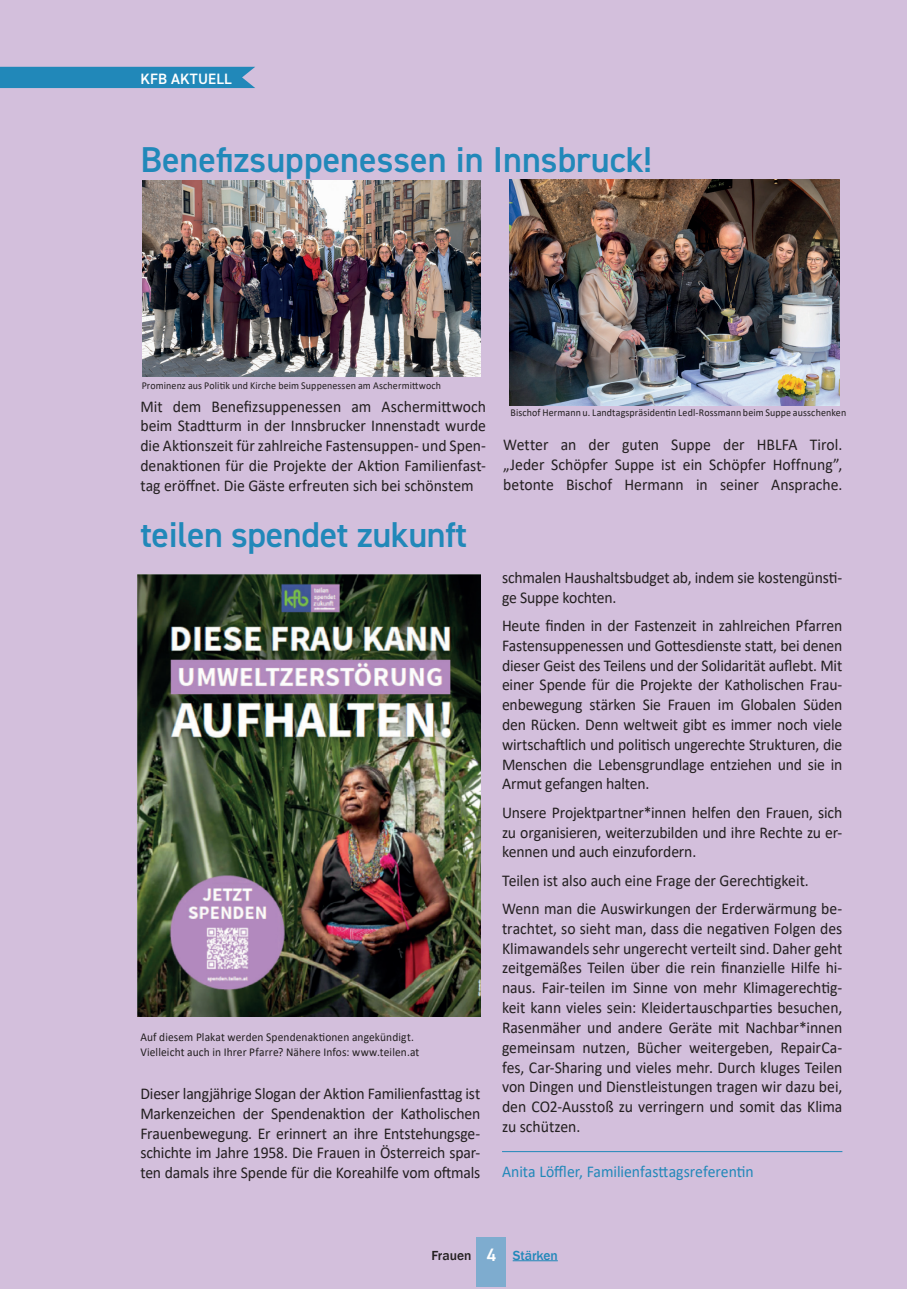
<style>
.page{position:relative;width:919px;height:1289px;background:#fff}
.page>*{position:absolute;margin:0;border:0;box-sizing:border-box;transform-origin:0 0}
.t1{font:600 36px "DIN2014";color:#2188b9}
.t2{font:16.5px/19.8px "Calibri";letter-spacing:-.005em;color:#231f20;text-align:justify;scale:.95 1}
.t3{font:16.5px "Calibri";letter-spacing:-.005em;color:#2188b9;scale:.95 1}
.t4{font:600 15px "DIN2014";letter-spacing:.01em;color:#fff}
.t5{font:500 13.5px "Franklin Gothic";color:#2188b9}
.t6{font:12px/14.4px "Calibri";letter-spacing:.01em;color:#231f20;scale:.95 1}
.t7{font:10.5px "Calibri";letter-spacing:.01em;color:#231f20;scale:.95 1}
.s1{color:#231f20}
.s2{font-family:"DIN2014";font-weight:600;font-size:18px;color:#fff}
</style>
<div class="page">
<div style="left:0;top:0;width:906px;height:1288px;background:#d3bfdc"></div>
<hr style="left:512px;top:1260px;width:45px;height:1px;background:#2188b9">
<div style="left:476px;top:1237px;width:30px;height:49px;background:#7eaccf"></div>
<div style="left:0;top:67px;width:255px;height:21px;background:#2188b9"></div>
<img style="left:138px;top:574px;width:342px;height:442px">
<hr style="left:502px;top:1151px;width:340px;height:1px;background:#2188b9">
<img style="left:142px;top:181px;width:338px;height:195px">
<img style="left:509px;top:180px;width:330px;height:225px">
<p class="t4" style="left:152px;top:68px;width:69px">VORWORT</p>
<p class="t4" style="left:140px;top:69px;width:93px">KFB AKTUELL</p>
<h1 class="t1" style="left:140px;top:135px;width:513px">Benefizsuppenessen in Innsbruck!</h1>
<p class="t7" style="left:142px;top:379px;width:316px">Prominenz aus Politik und Kirche beim Suppenessen am Aschermittwoch</p>
<p class="t2" style="left:140px;top:396px;width:365px">Mit dem Benefizsuppenessen am Aschermittwoch beim Stadtturm in der Innsbrucker Innenstadt wurde die Aktionszeit für zahlreiche Fastensuppen- und Spen&shy;denaktionen für die Projekte der Aktion Familienfast&shy;tag eröffnet. Die Gäste erfreuten sich bei schönstem</p>
<h1 class="t1" style="left:140px;top:511px;width:328px">teilen spendet zukunft</h1>
<p class="t6" style="left:140px;top:1029px;width:295px">Auf diesem Plakat werden Spendenaktionen angekündigt.<br>Vielleicht auch in Ihrer Pfarre? Nähere Infos: www.teilen.at</p>
<p class="t2" style="left:140px;top:1083px;width:359px">Dieser langjährige Slogan der Aktion Familienfasttag ist Markenzeichen der Spendenaktion der Katholischen Frauenbewegung. Er erinnert an ihre Entstehungsge&shy;schichte im Jahre 1958. Die Frauen in Österreich spar&shy;ten damals ihre Spende für die Koreahilfe vom oftmals</p>
<p class="t7" style="left:510px;top:405px;width:355px">Bischof Hermann u. Landtagspräsidentin Ledl-Rossmann beim Suppe ausschenken</p>
<p class="t2" style="left:503px;top:434px;width:358px">Wetter an der guten Suppe der HBLFA Tirol. „Jeder Schöpfer Suppe ist ein Schöpfer Hoffnung”, betonte Bischof Hermann in seiner Ansprache.</p>
<p class="t2" style="left:502px;top:567px;width:360px">schmalen Haushaltsbudget ab, indem sie kostengünsti&shy;ge Suppe kochten.</p>
<p class="t2" style="left:502px;top:615px;width:360px">Heute finden in der Fastenzeit in zahlreichen Pfarren Fastensuppenessen und Gottesdienste statt, bei denen dieser Geist des Teilens und der Solidarität auflebt. Mit einer Spende für die Projekte der Katholischen Frau&shy;enbewegung stärken Sie Frauen im Globalen Süden den Rücken. Denn weltweit gibt es immer noch viele wirtschaftlich und politisch ungerechte Strukturen, die Menschen die Lebensgrundlage entziehen und sie in Armut gefangen halten.</p>
<p class="t2" style="left:502px;top:802px;width:360px">Unsere Projektpartner*innen helfen den Frauen, sich zu organisieren, weiterzubilden und ihre Rechte zu er&shy;kennen und auch einzufordern.</p>
<p class="t2" style="left:502px;top:865px;width:360px;line-height:28.3px">Teilen ist also auch eine Frage der Gerechtigkeit.<br>Wenn man die Auswirkungen der Erderwärmung be-</p>
<p class="t2" style="left:502px;top:918px;width:360px">trachtet, so sieht man, dass die negativen Folgen des Klimawandels sehr ungerecht verteilt sind. Daher geht zeitgemäßes Teilen über die rein finanzielle Hilfe hi&shy;naus. Fair-teilen im Sinne von mehr Klimagerechtig&shy;keit kann vieles sein: Kleidertauschparties besuchen, Rasenmäher und andere Geräte mit Nachbar*innen gemeinsam nutzen, Bücher weitergeben, RepairCa&shy;fes, Car-Sharing und vieles mehr. Durch kluges Teilen von Dingen und Dienstleistungen tragen wir dazu bei, den CO2-Ausstoß zu verringern und somit das Klima zu schützen.</p>
<p class="t3" style="left:502px;top:1160px;width:266px">Anita Löffler, Familienfasttagsreferentin</p>
<p class="t5" style="left:431px;top:1246px;width:128px"><span class="s1">Frauen</span> <span class="s2">4</span> Stärken</p>
</div>
